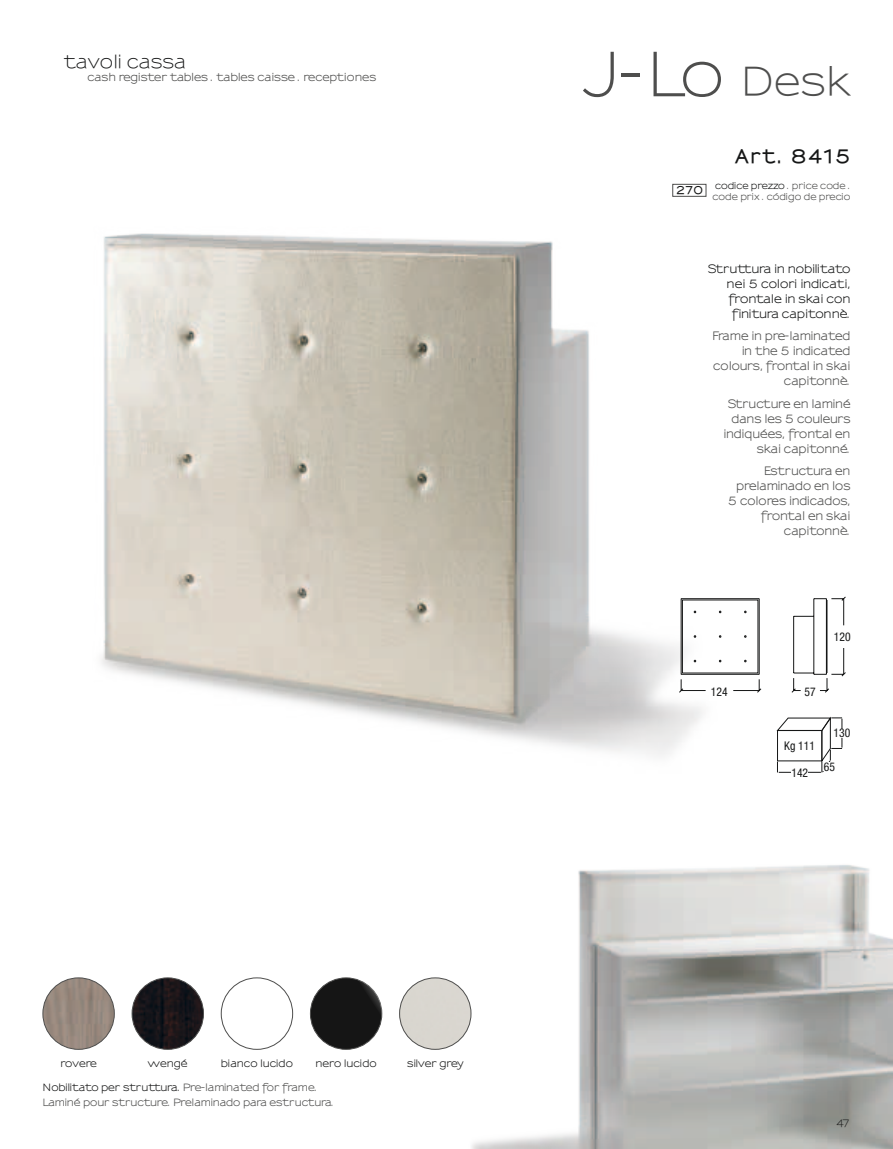
<style>
.page{position:relative;width:893px;height:1149px;background:#fff}
.page>*{position:absolute;margin:0;border:0;box-sizing:border-box;transform-origin:0 0}
.t1{font:600 60px "Sansumi";color:#4e4e4d}
.t2{font:600 18px "Sansumi";color:#151616}
.t3{font:800 18px "Sansumi";letter-spacing:.07em;color:#151616}
.t4{font:condensed 12px "Helvetica Neue LT Std";color:#151616}
.t5{font:700 11.25px/15px "Sansumi";color:#4e4e4d;text-align:right}
.t6{font:700 11.25px/15px "Sansumi";color:#151616;text-align:right}
.t7{font:700 10.5px "Sansumi";color:#4e4e4d}
.t8{font:800 10.5px "Sansumi";color:#151616}
.t9{font:600 10.5px "Sansumi";color:#151616}
.t10{font:700 9.75px/15px "Sansumi";color:#4e4e4d}
.t11{font:700 9.75px "Sansumi";color:#151616}
.t12{font:700 9px/10.8px "Sansumi";color:#4e4e4d}
.s1{color:#151616}
.s2{font-size:39px}
</style>
<div class="page">
<img style="left:101px;top:192px;width:606px;height:565px">
<svg style="left:653px;top:592px;width:193px;height:107px"></svg>
<div style="left:709px;top:681px;width:20px;height:19px;background:#fff"></div>
<div style="left:801px;top:681px;width:18px;height:19px;background:#fff"></div>
<div style="left:832px;top:626px;width:20px;height:21px;background:#fff"></div>
<div style="left:672px;top:184px;width:34px;height:12px;border:1px solid #4e4e4d"></div>
<img style="left:468px;top:865px;width:425px;height:283px">
<svg style="left:777px;top:717px;width:66px;height:55px"></svg>
<div style="left:833px;top:728px;width:17px;height:9px;background:#fff"></div>
<div style="left:823px;top:762px;width:13px;height:8px;background:#fff"></div>
<div style="left:783px;top:741px;width:34px;height:8px;background:#fff"></div>
<div style="left:221px;top:977px;width:72px;height:72px;border:1px solid #4e4e4d;border-radius:50%"></div>
<img style="left:132px;top:977px;width:71px;height:71px;border-radius:36px">
<div style="left:132px;top:977px;width:72px;height:72px;border:1px solid #4e4e4d;border-radius:50%"></div>
<div style="left:310px;top:977px;width:72px;height:71px;background:#151515;border-radius:50%"></div>
<div style="left:310px;top:977px;width:72px;height:72px;border:1px solid #4e4e4d;border-radius:50%"></div>
<div style="left:400px;top:977px;width:71px;height:71px;background:#d9d6d0;border-radius:36px"></div>
<div style="left:399px;top:977px;width:72px;height:72px;border:1px solid #4e4e4d;border-radius:50%"></div>
<img style="left:43px;top:977px;width:71px;height:71px;border-radius:36px">
<div style="left:43px;top:977px;width:72px;height:72px;border:1px solid #4e4e4d;border-radius:50%"></div>
<h2 class="t2" style="left:64px;top:52px;width:124px">tavoli cassa</h2>
<p class="t7" style="left:88px;top:71px;width:290px">cash register tables . tables caisse . receptiones</p>
<p class="t11" style="left:60px;top:1057px;width:38px">rovere</p>
<p class="t11" style="left:148px;top:1057px;width:41px">wengé</p>
<p class="t11" style="left:221px;top:1057px;width:74px">bianco lucido</p>
<p class="t11" style="left:316px;top:1057px;width:63px">nero lucido</p>
<p class="t11" style="left:407px;top:1057px;width:58px">silver grey</p>
<p class="t10" style="left:43px;top:1080px;width:293px"><span class="s1">Nobilitato per struttura.</span> Pre-laminated for frame.<br>Laminé pour structure. Prelaminado para estructura.</p>
<h1 class="t1" style="left:584px;top:43px;width:268px">J-Lo <span class="s2">Desk</span></h1>
<p class="t8" style="left:676px;top:184px;width:28px">270</p>
<h2 class="t3" style="left:736px;top:145px;width:116px">Art. 8415</h2>
<p class="t12" style="left:712px;top:181px;width:139px"><span class="s1">codice prezzo</span> . price code . code prix . código de precio</p>
<p class="t6" style="left:708px;top:261px;width:144px">Struttura in nobilitato nei 5 colori indicati, frontale in skai con finitura capitonnè.</p>
<p class="t5" style="left:712px;top:329px;width:140px">Frame in pre-laminated in the 5 indicated colours, frontal in skai capitonnè.</p>
<p class="t5" style="left:723px;top:396px;width:128px">Structure en laminé dans les 5 couleurs indiquées, frontal en skai capitonné.</p>
<p class="t5" style="left:728px;top:464px;width:124px">Estructura en prelaminado en los<br>5 colores indicados, frontal en skai capitonnè.</p>
<p class="t4" style="left:834px;top:630px;width:18px">120</p>
<p class="t4" style="left:711px;top:684px;width:18px">124</p>
<p class="t4" style="left:804px;top:684px;width:13px">57</p>
<p class="t4" style="left:784px;top:738px;width:32px">Kg 111</p>
<p class="t4" style="left:791px;top:765px;width:18px">142</p>
<p class="t4" style="left:834px;top:726px;width:18px">130</p>
<p class="t4" style="left:824px;top:759px;width:13px">65</p>
<p class="t9" style="left:836px;top:1117px;width:16px">47</p>
</div>
